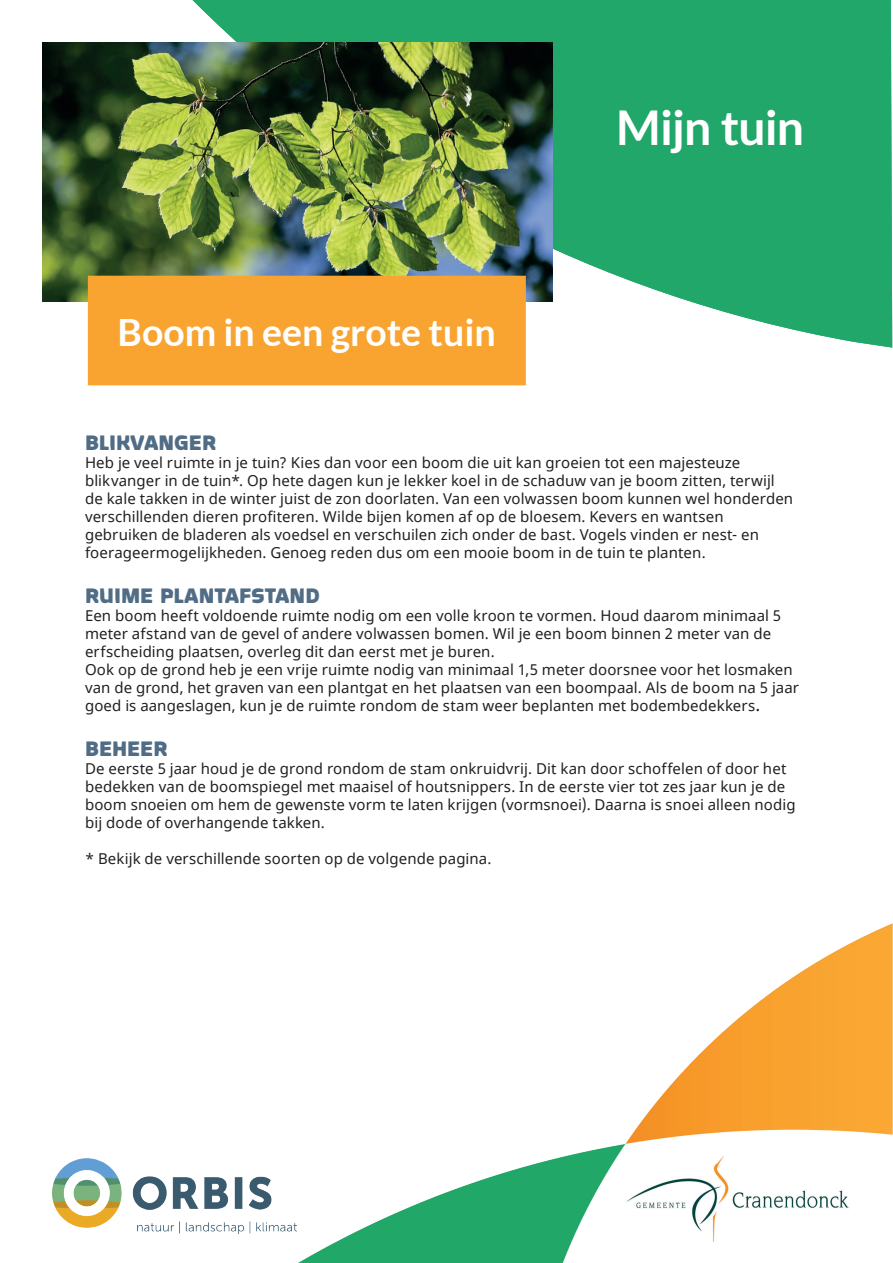
<style>
.page{position:relative;width:893px;height:1263px;background:#fff}
.page>*{position:absolute;margin:0;border:0;box-sizing:border-box;transform-origin:0 0}
.t1{font:700 48px "Lato";letter-spacing:-.02em;color:#fff}
.t2{font:700 37.5px "Lato";color:#fff}
.t3{font:700 22.5px "Quagmire";color:#516c85}
.t4{font:15px/18px "Noto Sans";letter-spacing:.01em;color:#231f20}
.s1{font-size:18px}
</style>
<div class="page">
<img style="left:52px;top:1158px;width:244px;height:75px">
<img style="left:298px;top:924px;width:595px;height:339px">
<svg style="left:193px;top:0;width:699px;height:348px;background:#3bb17a"></svg>
<img style="left:43px;top:43px;width:510px;height:259px">
<div style="left:89px;top:276px;width:436px;height:109px;background:#f9a431"></div>
<h2 class="t2" style="left:118px;top:310px;width:380px">Boom in een grote tuin</h2>
<h1 class="t1" style="left:616px;top:100px;width:190px">Mijn tuin</h1>
<h3 class="t3" style="left:85px;top:427px;width:133px">BLIKVANGER</h3>
<p class="t4" style="left:85px;top:454px;width:710px">Heb je veel ruimte in je tuin? Kies dan voor een boom die uit kan groeien tot een majesteuze blikvanger in de tuin*. Op hete dagen kun je lekker koel in de schaduw van je boom zitten, terwijl de kale takken in de winter juist de zon doorlaten. Van een volwassen boom kunnen wel honderden verschillenden dieren profiteren. Wilde bijen komen af op de bloesem. Kevers en wantsen gebruiken de bladeren als voedsel en verschuilen zich onder de bast. Vogels vinden er nest- en foerageermogelijkheden. Genoeg reden dus om een mooie boom in de tuin te planten.</p>
<h3 class="t3" style="left:85px;top:580px;width:236px">RUIME PLANTAFSTAND</h3>
<p class="t4" style="left:85px;top:607px;width:715px">Een boom heeft voldoende ruimte nodig om een volle kroon te vormen. Houd daarom minimaal 5 meter afstand van de gevel of andere volwassen bomen. Wil je een boom binnen 2 meter van de erfscheiding plaatsen, overleg dit dan eerst met je buren.<br>Ook op de grond heb je een vrije ruimte nodig van minimaal 1,5 meter doorsnee voor het losmaken van de grond, het graven van een plantgat en het plaatsen van een boompaal. Als de boom na 5 jaar goed is aangeslagen, kun je de ruimte rondom de stam weer beplanten met bodembedekkers<span class="s1">.</span></p>
<h3 class="t3" style="left:85px;top:733px;width:84px">BEHEER</h3>
<p class="t4" style="left:85px;top:760px;width:712px">De eerste 5 jaar houd je de grond rondom de stam onkruidvrij. Dit kan door schoffelen of door het bedekken van de boomspiegel met maaisel of houtsnippers. In de eerste vier tot zes jaar kun je de boom snoeien om hem de gewenste vorm te laten krijgen (vormsnoei). Daarna is snoei alleen nodig bij dode of overhangende takken.</p>
<p class="t4" style="left:85px;top:850px;width:408px">* Bekijk de verschillende soorten op de volgende pagina.</p>
</div>
